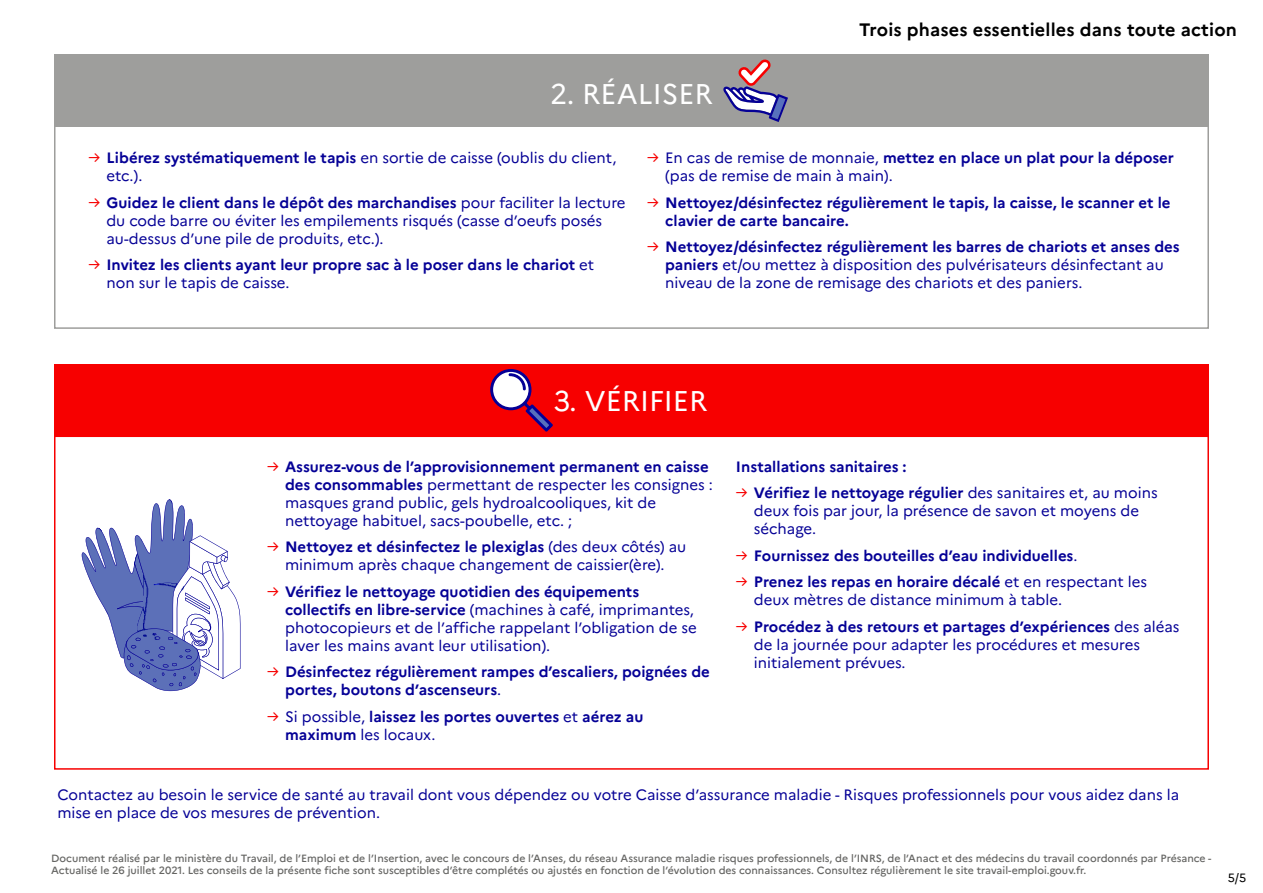
<style>
.page{position:relative;width:1263px;height:893px;background:#fff}
.page>*{position:absolute;margin:0;border:0;box-sizing:border-box;transform-origin:0 0}
.t1{font:28.5px "Marianne";color:#fff}
.t2{font:700 18px "Marianne";letter-spacing:.01em;color:#000}
.t3{font:15px/18px "Marianne";color:#050096}
.t4{font:700 15px/18px "Marianne";color:#050096}
.t5{font:12px "Marianne";color:#000}
.t6{font:500 10.5px/12.6px "Marianne";color:#656563}
.s1{color:#f70000}
.s2{font-weight:700}
.s3{font-weight:400;color:#f70000}
.s4{font-weight:400}
</style>
<div class="page">
<div style="left:54px;top:125px;width:1155px;height:204px;border:2px solid #9e9e9c"></div>
<div style="left:54px;top:54px;width:1155px;height:72px;background:#9e9e9c"></div>
<svg style="left:723px;top:59px;width:65px;height:63px"></svg>
<div style="left:54px;top:364px;width:1155px;height:72px;background:#f70000"></div>
<div style="left:54px;top:436px;width:1155px;height:334px;border:2px solid #f70000"></div>
<svg style="left:490px;top:370px;width:63px;height:62px"></svg>
<svg style="left:81px;top:499px;width:159px;height:193px"></svg>
<h1 class="t1" style="left:550px;top:76px;width:164px">2. RÉALISER</h1>
<p class="t2" style="left:859px;top:18px;width:379px">Trois phases essentielles dans toute action</p>
<p class="t3" style="left:106px;top:149px;width:512px;text-indent:-18px"><span class="s1">→</span> <span class="s2">Libérez systématiquement le tapis</span> en sortie de caisse (oublis du client, etc.).</p>
<p class="t3" style="left:106px;top:193px;width:521px;text-indent:-18px"><span class="s1">→</span> <span class="s2">Guidez le client dans le dépôt des marchandises</span> pour faciliter la lecture du code barre ou éviter les empilements risqués (casse d’oeufs posés au-dessus d’une pile de produits, etc.).</p>
<p class="t4" style="left:106px;top:256px;width:489px;text-indent:-18px"><span class="s3">→</span> Invitez les clients ayant leur propre sac à le poser dans le chariot <span class="s4">et non sur le tapis de caisse.</span></p>
<p class="t3" style="left:665px;top:149px;width:510px;text-indent:-18px"><span class="s1">→</span> En cas de remise de monnaie, <span class="s2">mettez en place un plat pour la déposer </span>(pas de remise de main à main).</p>
<p class="t4" style="left:665px;top:193px;width:507px;text-indent:-18px"><span class="s3">→</span> Nettoyez/désinfectez régulièrement le tapis, la caisse, le scanner et le clavier de carte bancaire.</p>
<p class="t3" style="left:665px;top:238px;width:516px;text-indent:-18px"><span class="s1">→</span> <span class="s2">Nettoyez/désinfectez régulièrement les barres de chariots et anses des paniers</span> et/ou mettez à disposition des pulvérisateurs désinfectant au niveau de la zone de remisage des chariots et des paniers.</p>
<h1 class="t1" style="left:554px;top:383px;width:155px">3. VÉRIFIER</h1>
<p class="t3" style="left:285px;top:457px;width:429px;text-indent:-18px"><span class="s1">→</span> <span class="s2">Assurez-vous de l’approvisionnement permanent en caisse des consommables</span> permettant de respecter les consignes : masques grand public, gels hydroalcooliques, kit de nettoyage habituel, sacs-poubelle, etc. ;</p>
<p class="t3" style="left:267px;top:538px;width:421px;text-align:center"><span class="s1">→</span> <span class="s2">Nettoyez et désinfectez le plexiglas</span> (des deux côtés) au minimum après chaque changement de caissier(ère).</p>
<p class="t3" style="left:285px;top:582px;width:413px;text-indent:-18px"><span class="s1">→</span> <span class="s2">Vérifiez le nettoyage quotidien des équipements collectifs en libre-service</span> (machines à café, imprimantes, photocopieurs et de l’affiche rappelant l’obligation de se laver les mains avant leur utilisation).</p>
<p class="t4" style="left:285px;top:663px;width:426px;text-indent:-18px"><span class="s3">→</span> Désinfectez régulièrement rampes d’escaliers, poignées de portes, boutons d’ascenseurs<span class="s4">.</span></p>
<p class="t4" style="left:285px;top:707px;width:360px;text-indent:-18px"><span class="s3">→</span> <span class="s4">Si possible,</span> laissez les portes ouvertes <span class="s4">et</span> aérez au maximum <span class="s4">les locaux.</span></p>
<p class="t4" style="left:736px;top:457px;width:172px">Installations sanitaires :</p>
<p class="t3" style="left:754px;top:484px;width:405px;text-indent:-18px"><span class="s1">→</span> <span class="s2">Vérifiez le nettoyage régulier</span> des sanitaires et, au moins deux fois par jour, la présence de savon et moyens de séchage.</p>
<p class="t4" style="left:736px;top:546px;width:343px"><span class="s3">→</span> Fournissez des bouteilles d’eau individuelles<span class="s4">.</span></p>
<p class="t3" style="left:754px;top:573px;width:395px;text-indent:-18px"><span class="s1">→</span> <span class="s2">Prenez les repas en horaire décalé</span> et en respectant les deux mètres de distance minimum à table.</p>
<p class="t3" style="left:754px;top:617px;width:427px;text-indent:-18px"><span class="s1">→</span> <span class="s2">Procédez à des retours et partages d’expériences</span> des aléas de la journée pour adapter les procédures et mesures initialement prévues.</p>
<p class="t3" style="left:57px;top:786px;width:1123px">Contactez au besoin le service de santé au travail dont vous dépendez ou votre Caisse d’assurance maladie - Risques professionnels pour vous aidez dans la mise en place de vos mesures de prévention.</p>
<p class="t6" style="left:51px;top:852px;width:1162px">Document réalisé par le ministère du Travail, de l’Emploi et de l’Insertion, avec le concours de l’Anses, du réseau Assurance maladie risques professionnels, de l’INRS, de l’Anact et des médecins du travail coordonnés par Présance -<br>Actualisé le 26 juillet 2021. Les conseils de la présente fiche sont susceptibles d’être complétés ou ajustés en fonction de l’évolution des connaissances. Consultez régulièrement le site travail-emploi.gouv.fr.</p>
<p class="t5" style="left:1228px;top:870px;width:20px">5/5</p>
</div>
